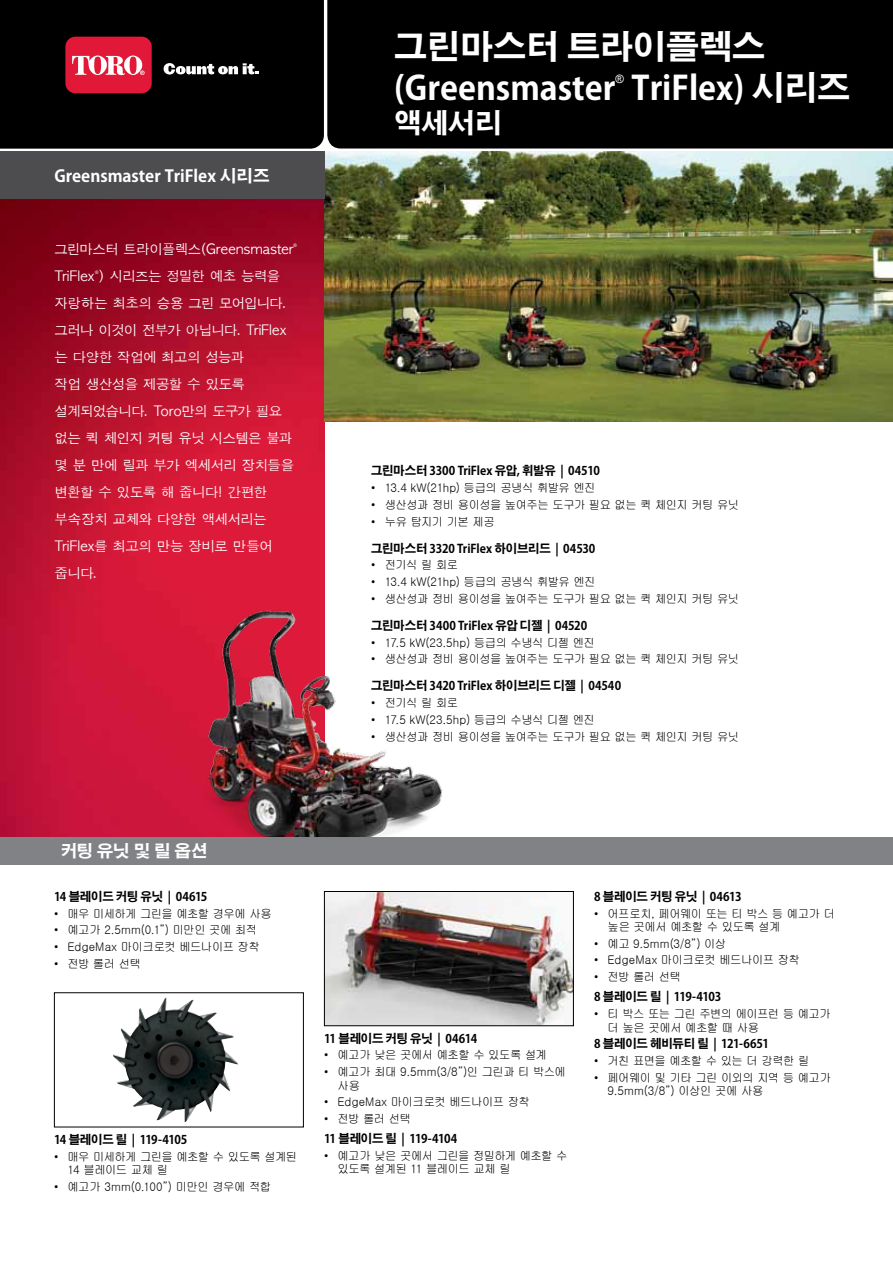
<style>
.page{position:relative;width:893px;height:1263px;background:#fff}
.page>*{position:absolute;margin:0;border:0;box-sizing:border-box;transform-origin:0 0}
.t1{font:700 33px/40.8px "Adobe Gothic Std";color:#fff}
.t2{font:700 27px "Adobe Gothic Std";color:#fff}
.t3{font:700 16.5px "Adobe Gothic Std";color:#fff}
.t4{font:13.5px/27px "Apple Gothic";letter-spacing:-.04em;color:#fff}
.t5{font:13.5px "Apple Gothic";letter-spacing:-.01em;color:#fff}
.t6{font:12px/13.5px "Gulim";letter-spacing:-.055em;color:#000;scale:.95 1}
.t7{font:700 12px "Adobe Gothic Std";letter-spacing:-.02em;color:#000;scale:.95 1}
.t8{font:12px "Gulim";letter-spacing:-.03em;color:#000;scale:.95 1}
.t9{font:700 12px "Adobe Gothic Std";letter-spacing:-.045em;color:#000;scale:.95 1}
.t10{font:12px "Gulim";letter-spacing:-.035em;color:#000;scale:.95 1}
.t11{font:11.55px "Arial";color:#fff}
.t12{font:4.8px "Arial";color:#fff}
</style>
<div class="page">
<img style="left:0;top:199px;width:324px;height:638px">
<img style="left:324px;top:152px;width:569px;height:270px">
<div style="left:327px;top:0;width:566px;height:149px;background:#000"></div>
<div style="left:0;top:152px;width:324px;height:47px;background:#4d4d4f"></div>
<div style="left:0;top:0;width:324px;height:148px;background:#000"></div>
<svg style="left:164px;top:63px;width:95px;height:12px"></svg>
<div style="left:65px;top:37px;width:87px;height:56px;background:#e11837;border-radius:10px"></div>
<svg style="left:72px;top:55px;width:73px;height:20px"></svg>
<img style="left:113px;top:997px;width:125px;height:125px">
<div style="left:54px;top:992px;width:250px;height:135px;border:1px solid #000"></div>
<img style="left:326px;top:893px;width:246px;height:131px">
<div style="left:324px;top:891px;width:250px;height:135px;border:1px solid #000"></div>
<img style="left:189px;top:599px;width:253px;height:238px">
<div style="left:0;top:837px;width:893px;height:27px;background:#808285"></div>
<h3 class="t3" style="left:54px;top:166px;width:217px">Greensmaster TriFlex 시리즈</h3>
<p class="t5" style="left:55px;top:241px;width:241px">그린마스터 트라이플렉스(Greensmaster</p>
<p class="t12" style="left:293px;top:242px;width:5px">®</p>
<p class="t4" style="left:55px;top:262px;width:227px">TriFlex ) 시리즈는 정밀한 예초 능력을</p>
<p class="t12" style="left:95px;top:269px;width:5px">®</p>
<p class="t4" style="left:55px;top:289px;width:241px">자랑하는 최초의 승용 그린 모어입니다. 그러나 이것이 전부가 아닙니다. TriFlex 는 다양한 작업에 최고의 성능과<br>작업 생산성을 제공할 수 있도록 설계되었습니다. Toro만의 도구가 필요 없는 퀵 체인지 커팅 유닛 시스템은 불과 몇 분 만에 릴과 부가 엑세서리 장치들을 변환할 수 있도록 해 줍니다! 간편한 부속장치 교체와 다양한 액세서리는<br>TriFlex를 최고의 만능 장비로 만들어 줍니다.</p>
<h1 class="t1" style="left:394px;top:27px;width:372px">그린마스터 트라이플렉스 (Greensmaster</h1>
<p class="t11" style="left:615px;top:72px;width:10px">®</p>
<h1 class="t1" style="left:632px;top:68px;width:220px">TriFlex) 시리즈</h1>
<h2 class="t2" style="left:394px;top:106px;width:109px">액세서리</h2>
<p class="t7" style="left:371px;top:464px;width:242px">그린마스터 3300 TriFlex 유압, 휘발유 | 04510</p>
<p class="t6" style="left:371px;top:481px;width:238px">• 13.4 kW(21hp) 등급의 공냉식 휘발유 엔진</p>
<p class="t6" style="left:371px;top:498px;width:389px">• 생산성과 정비 용이성을 높여주는 도구가 필요 없는 퀵 체인지 커팅 유닛</p>
<p class="t6" style="left:371px;top:515px;width:131px">• 누유 탐지기 기본 제공</p>
<p class="t7" style="left:371px;top:541px;width:237px">그린마스터 3320 TriFlex 하이브리드 | 04530</p>
<p class="t6" style="left:371px;top:558px;width:93px">• 전기식 릴 회로</p>
<p class="t6" style="left:371px;top:575px;width:238px">• 13.4 kW(21hp) 등급의 공냉식 휘발유 엔진</p>
<p class="t6" style="left:371px;top:592px;width:389px">• 생산성과 정비 용이성을 높여주는 도구가 필요 없는 퀵 체인지 커팅 유닛</p>
<p class="t7" style="left:371px;top:618px;width:229px">그린마스터 3400 TriFlex 유압 디젤 | 04520</p>
<p class="t6" style="left:371px;top:636px;width:237px">• 17.5 kW(23.5hp) 등급의 수냉식 디젤 엔진</p>
<p class="t6" style="left:371px;top:652px;width:389px">• 생산성과 정비 용이성을 높여주는 도구가 필요 없는 퀵 체인지 커팅 유닛</p>
<p class="t7" style="left:371px;top:679px;width:265px">그린마스터 3420 TriFlex 하이브리드 디젤 | 04540</p>
<p class="t6" style="left:371px;top:696px;width:93px">• 전기식 릴 회로</p>
<p class="t6" style="left:371px;top:713px;width:237px">• 17.5 kW(23.5hp) 등급의 수냉식 디젤 엔진</p>
<p class="t6" style="left:371px;top:730px;width:389px">• 생산성과 정비 용이성을 높여주는 도구가 필요 없는 퀵 체인지 커팅 유닛</p>
<h3 class="t3" style="left:61px;top:841px;width:148px">커팅 유닛 및 릴 옵션</h3>
<p class="t7" style="left:54px;top:889px;width:163px">14 블레이드 커팅 유닛 | 04615</p>
<p class="t6" style="left:54px;top:906px;width:231px">• 매우 미세하게 그린을 예초할 경우에 사용</p>
<p class="t10" style="left:54px;top:924px;width:215px">• 예고가 2.5mm(0.1”) 미만인 곳에 최적</p>
<p class="t8" style="left:54px;top:941px;width:218px">• EdgeMax 마이크로컷 베드나이프 장착</p>
<p class="t6" style="left:54px;top:957px;width:93px">• 전방 롤러 선택</p>
<p class="t9" style="left:54px;top:1132px;width:142px">14 블레이드 릴 | 119-4105</p>
<p class="t6" style="left:68px;top:1149px;width:243px;text-indent:-14px">• 매우 미세하게 그린을 예초할 수 있도록 설계된<br>14 블레이드 교체 릴</p>
<p class="t6" style="left:54px;top:1180px;width:230px">• 예고가 3mm(0.100”) 미만인 경우에 적합</p>
<p class="t7" style="left:324px;top:1031px;width:163px">11 블레이드 커팅 유닛 | 04614</p>
<p class="t6" style="left:324px;top:1048px;width:236px">• 예고가 낮은 곳에서 예초할 수 있도록 설계</p>
<p class="t6" style="left:337px;top:1065px;width:242px;text-indent:-13px">• 예고가 최대 9.5mm(3/8”)인 그린과 티 박스에 사용</p>
<p class="t8" style="left:324px;top:1096px;width:218px">• EdgeMax 마이크로컷 베드나이프 장착</p>
<p class="t6" style="left:324px;top:1112px;width:93px">• 전방 롤러 선택</p>
<p class="t9" style="left:324px;top:1131px;width:142px">11 블레이드 릴 | 119-4104</p>
<p class="t6" style="left:337px;top:1149px;width:244px;text-indent:-13px">• 예고가 낮은 곳에서 그린을 정밀하게 예초할 수 있도록 설계된 11 블레이드 교체 릴</p>
<p class="t7" style="left:594px;top:889px;width:157px">8 블레이드 커팅 유닛 | 04613</p>
<p class="t6" style="left:608px;top:906px;width:241px;text-indent:-13px">• 어프로치, 페어웨이 또는 티 박스 등 예고가 더 높은 곳에서 예초할 수 있도록 설계</p>
<p class="t6" style="left:594px;top:937px;width:141px">• 예고 9.5mm(3/8”) 이상</p>
<p class="t8" style="left:594px;top:954px;width:218px">• EdgeMax 마이크로컷 베드나이프 장착</p>
<p class="t6" style="left:594px;top:970px;width:93px">• 전방 롤러 선택</p>
<p class="t7" style="left:594px;top:990px;width:135px">8 블레이드 릴 | 119-4103</p>
<p class="t6" style="left:608px;top:1007px;width:237px;text-indent:-13px">• 티 박스 또는 그린 주변의 에이프런 등 예고가 더 높은 곳에서 예초할 때 사용</p>
<p class="t7" style="left:594px;top:1037px;width:186px">8 블레이드 헤비듀티 릴 | 121-6651</p>
<p class="t6" style="left:594px;top:1054px;width:228px">• 거친 표면을 예초할 수 있는 더 강력한 릴</p>
<p class="t6" style="left:608px;top:1071px;width:237px;text-indent:-14px">• 페어웨이 및 기타 그린 이외의 지역 등 예고가<br>9.5mm(3/8”) 이상인 곳에 사용</p>
</div>
